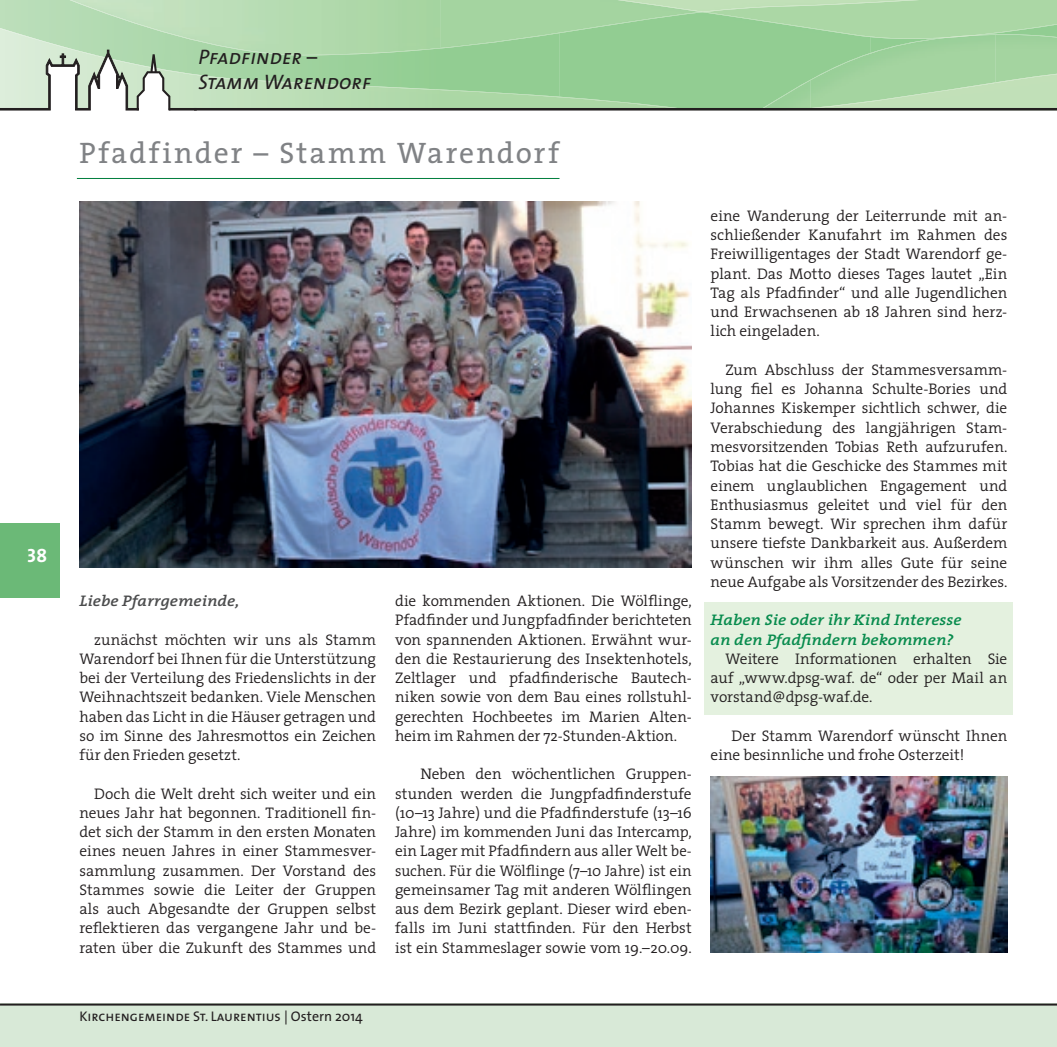
<style>
.page{position:relative;width:1057px;height:1047px;background:#fff}
.page>*{position:absolute;margin:0;border:0;box-sizing:border-box;transform-origin:0 0}
.t1{font:29.75px "The Serif";letter-spacing:.065em;color:#808285}
.t2{font:italic 21px/25.2px "The Sans Caps";color:#231f20}
.t3{font:19.25px "The Sans Bold Caps";color:#fff}
.t4{font:300 15.4px/19.2px "The Serif";letter-spacing:-.005em;color:#231f20;text-align:justify}
.t5{font:italic 600 15.4px/19.2px "The Serif";color:#078b4d;scale:1.1 1}
.t6{font:italic 600 15.4px "The Serif";color:#4b4c4d;scale:1.1 1}
.t7{font:14px "The Sans Caps";color:#231f20}
.s1{font-family:"The Sans"}
</style>
<div class="page">
<img style="left:995px;top:53px;width:62px;height:21px">
<img style="left:617px;top:0;width:86px;height:12px">
<img style="left:931px;top:53px;width:63px;height:40px">
<img style="left:870px;top:92px;width:61px;height:16px">
<img style="left:994px;top:74px;width:63px;height:9px">
<div style="left:946px;top:39px;width:111px;height:14px;background:#a2d39e"></div>
<img style="left:0;top:28px;width:70px;height:22px">
<img style="left:703px;top:12px;width:354px;height:27px">
<img style="left:170px;top:61px;width:265px;height:29px">
<img style="left:435px;top:89px;width:259px;height:19px">
<img style="left:70px;top:0;width:375px;height:55px">
<img style="left:445px;top:12px;width:258px;height:36px">
<img style="left:864px;top:38px;width:82px;height:17px">
<img style="left:286px;top:55px;width:48px;height:1px">
<img style="left:759px;top:55px;width:107px;height:53px">
<img style="left:703px;top:0;width:269px;height:37px">
<img style="left:972px;top:34px;width:85px;height:4px">
<img style="left:937px;top:35px;width:45px;height:3px">
<div style="left:0;top:1003px;width:1057px;height:44px;background:#d8e9d7"></div>
<div style="left:0;top:523px;width:60px;height:75px;background:#6bb977"></div>
<hr style="left:0;top:1003px;width:1057px;height:2px;background:#231f20">
<div style="left:194px;top:108px;width:863px;height:2px;border:1px solid #231f20"></div>
<div style="left:169px;top:108px;width:27px;height:2px;border:1px solid #231f20"></div>
<svg style="left:0;top:50px;width:170px;height:61px"></svg>
<div style="left:704px;top:601px;width:309px;height:113px;background:#e4f1df"></div>
<hr style="left:77px;top:178px;width:482px;height:1px;background:#007e3d">
<img style="left:79px;top:202px;width:613px;height:365px">
<img style="left:710px;top:776px;width:297px;height:176px">
<p class="t3" style="left:27px;top:539px;width:21px">38</p>
<h2 class="t2" style="left:198px;top:44px;width:174px">Pfadfinder –<br>Stamm Warendorf</h2>
<h1 class="t1" style="left:79px;top:128px;width:481px">Pfadfinder – Stamm Warendorf</h1>
<p class="t6" style="left:79px;top:588px;width:148px">Liebe Pfarrgemeinde,</p>
<p class="t4" style="left:79px;top:629px;width:298px;text-indent:15px">zunächst möchten wir uns als Stamm Warendorf bei Ihnen für die Unterstützung bei der Verteilung des Friedenslichts in der Weihnachtszeit bedanken. Viele Menschen haben das Licht in die Häuser getragen und so im Sinne des Jahresmottos ein Zeichen für den Frieden gesetzt.</p>
<p class="t4" style="left:79px;top:783px;width:298px;text-indent:15px">Doch die Welt dreht sich weiter und ein neues Jahr hat begonnen. Traditionell fin&shy;det sich der Stamm in den ersten Monaten eines neuen Jahres in einer Stammesver&shy;sammlung zusammen. Der Vorstand des Stammes sowie die Leiter der Gruppen als auch Abgesandte der Gruppen selbst reflektieren das vergangene Jahr und be&shy;raten über die Zukunft des Stammes und</p>
<p class="t4" style="left:395px;top:591px;width:298px">die kommenden Aktionen. Die Wölflinge, Pfadfinder und Jungpfadfinder berichteten von spannenden Aktionen. Erwähnt wur&shy;den die Restaurierung des Insektenhotels, Zeltlager und pfadfinderische Bautech&shy;niken sowie von dem Bau eines rollstuhl&shy;gerechten Hochbeetes im Marien Alten&shy;heim im Rahmen der 72-Stunden-Aktion.</p>
<p class="t4" style="left:395px;top:764px;width:298px;text-indent:25px">Neben den wöchentlichen Gruppen&shy;stunden werden die Jungpfadfinderstufe (10–13 Jahre) und die Pfadfinderstufe (13–16<br>Jahre) im kommenden Juni das Intercamp, ein Lager mit Pfadfindern aus aller Welt be&shy;suchen. Für die Wölflinge (7–10 Jahre) ist ein gemeinsamer Tag mit anderen Wölflingen aus dem Bezirk geplant. Dieser wird eben&shy;falls im Juni stattfinden. Für den Herbst ist ein Stammeslager sowie vom 19.–20.09.</p>
<p class="t4" style="left:710px;top:206px;width:298px">eine Wanderung der Leiterrunde mit an&shy;schließender Kanufahrt im Rahmen des Freiwilligentages der Stadt Warendorf ge&shy;plant. Das Motto dieses Tages lautet „Ein Tag als Pfadfinder“ und alle Jugendlichen und Erwachsenen ab 18 Jahren sind herz&shy;lich eingeladen.</p>
<p class="t4" style="left:710px;top:360px;width:298px;text-indent:15px">Zum Abschluss der Stammesversamm&shy;lung fiel es Johanna Schulte-Bories und Johannes Kiskemper sichtlich schwer, die Verabschiedung des langjährigen Stam&shy;mesvorsitzenden Tobias Reth aufzurufen.<br>Tobias hat die Geschicke des Stammes mit einem unglaublichen Engagement und Enthusiasmus geleitet und viel für den Stamm bewegt. Wir sprechen ihm dafür unsere tiefste Dankbarkeit aus. Außerdem wünschen wir ihm alles Gute für seine neue Aufgabe als Vorsitzender des Bezirkes.</p>
<p class="t5" style="left:710px;top:610px;width:230px">Haben Sie oder ihr Kind Interesse an den Pfadfindern bekommen?</p>
<p class="t4" style="left:710px;top:648px;width:298px;text-indent:15px">Weitere Informationen erhalten Sie auf „www.dpsg-waf. de“ oder per Mail an vorstand@dpsg-waf.de.</p>
<p class="t4" style="left:710px;top:725px;width:298px;text-indent:21px">Der Stamm Warendorf wünscht Ihnen eine besinnliche und frohe Osterzeit!</p>
<p class="t7" style="left:79px;top:1005px;width:285px">Kirchengemeinde St. Laurentius <span class="s1">| Ostern 2014</span></p>
</div>
